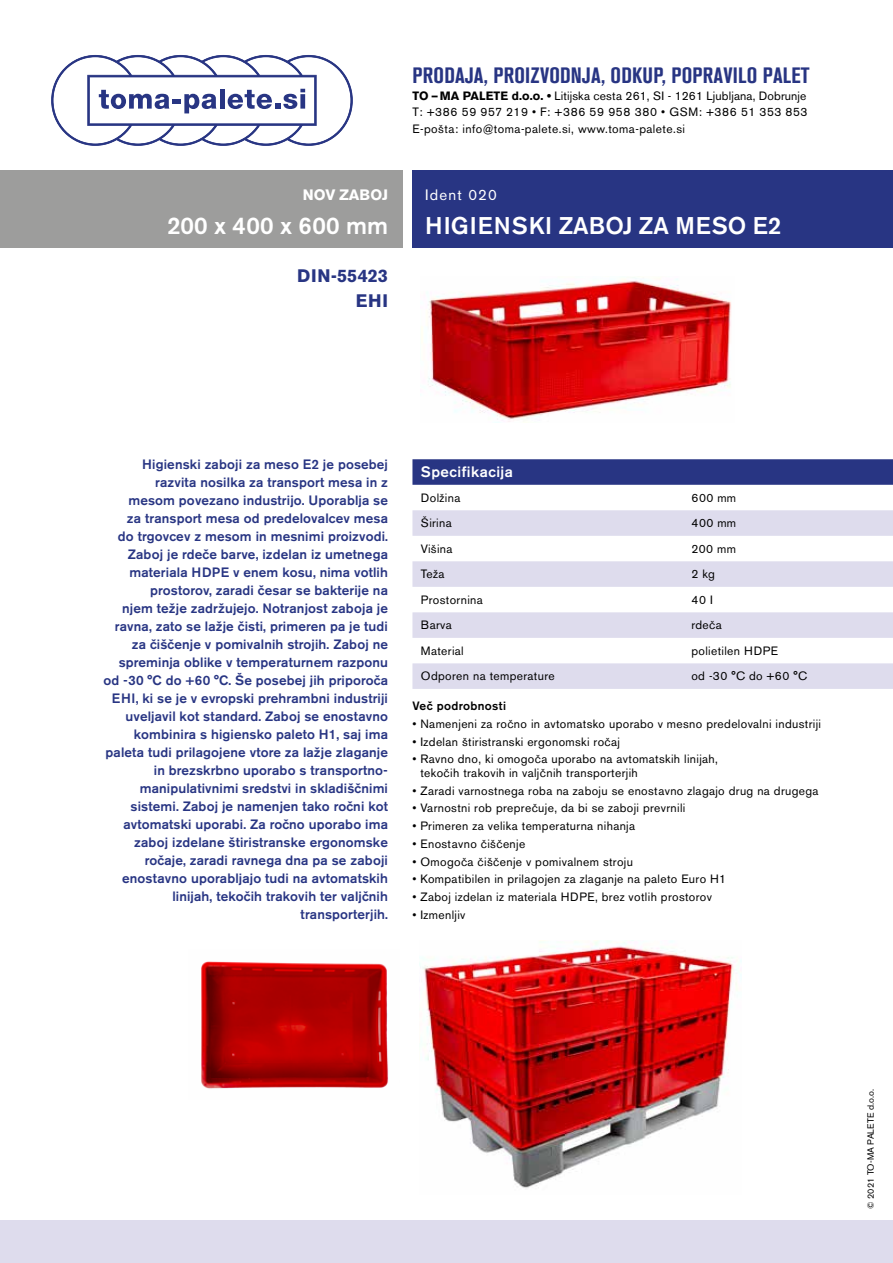
<style>
.page{position:relative;width:893px;height:1263px;background:#fff}
.page>*{position:absolute;margin:0;border:0;box-sizing:border-box;transform-origin:0 0}
.t1{font:500 24px "Akzidenz Grotesk OT";letter-spacing:.02em;color:#fff}
.t2{font:500 24px "Akzidenz Grotesk OT";color:#fff}
.t3{font:700 22.05px "Akzi Grotesk Cond OT";letter-spacing:.01em;color:#283583}
.t4{font:700 18px/25.5px "Akzidenz Grotesk OT";letter-spacing:.03em;color:#283583;text-align:right}
.t5{font:500 15px "Akzidenz Grotesk OT";letter-spacing:.03em;color:#fff}
.t6{font:15px "Akzidenz Grotesk OT";letter-spacing:.08em;color:#fff}
.t7{font:700 15px "Akzidenz Grotesk OT";color:#fff}
.t8{font:500 13.5px/18px "Akzidenz Grotesk OT";letter-spacing:.01em;color:#283583;text-align:right}
.t9{font:12px/16.5px "Akzidenz Grotesk OT";letter-spacing:.03em;color:#000;text-align:justify}
.t10{font:500 12px "Akzidenz Grotesk OT";letter-spacing:.03em;color:#000}
.t11{font:9px "Akzidenz Grotesk OT";letter-spacing:.01em;color:#000}
.s1{font-weight:700}
</style>
<div class="page">
<div style="left:0;top:1220px;width:893px;height:43px;background:#dedced"></div>
<svg style="left:51px;top:55px;width:302px;height:91px"></svg>
<div style="left:0;top:170px;width:402px;height:78px;background:#9d9d9c"></div>
<div style="left:412px;top:170px;width:481px;height:78px;background:#283583"></div>
<svg style="left:412px;top:459px;width:481px;height:26px;background:#2c3885"></svg>
<svg style="left:412px;top:510px;width:481px;height:179px;fill:#dedced"></svg>
<img style="left:421px;top:277px;width:310px;height:146px">
<img style="left:201px;top:961px;width:188px;height:128px">
<img style="left:420px;top:941px;width:321px;height:247px">
<p class="t7" style="left:303px;top:186px;width:87px">NOV ZABOJ</p>
<h1 class="t2" style="left:167px;top:211px;width:222px">200 x 400 x 600 mm</h1>
<h3 class="t4" style="left:297px;top:263px;width:92px">DIN-55423<br>EHI</h3>
<h2 class="t3" style="left:412px;top:63px;width:399px">PRODAJA, PROIZVODNJA, ODKUP, POPRAVILO PALET</h2>
<p class="t9" style="left:412px;top:88px;width:397px"><span class="s1">TO —MA PALETE d.o.o. •</span> Litijska cesta 261, SI - 1261 Ljubljana, Dobrunje T: +386 59 957 219 • F: +386 59 958 380 • GSM: +386 51 353 853<br>E-pošta: info@toma-palete.si, www.toma-palete.si</p>
<p class="t6" style="left:425px;top:186px;width:73px">Ident 020</p>
<h1 class="t1" style="left:425px;top:211px;width:358px">HIGIENSKI ZABOJ ZA MESO E2</h1>
<p class="t8" style="left:103px;top:455px;width:286px">Higienski zaboji za meso E2 je posebej razvita nosilka za transport mesa in z<br>mesom povezano industrijo. Uporablja se<br>za transport mesa od predelovalcev mesa<br>do trgovcev z mesom in mesnimi proizvodi.<br>Zaboj je rdeče barve, izdelan iz umetnega materiala HDPE v enem kosu, nima votlih prostorov, zaradi česar se bakterije na<br>njem težje zadržujejo. Notranjost zaboja je ravna, zato se lažje čisti, primeren pa je tudi za čiščenje v pomivalnih strojih. Zaboj ne spreminja oblike v temperaturnem razponu od -30 °C do +60 °C. Še posebej jih priporoča EHI, ki se je v evropski prehrambni industriji uveljavil kot standard. Zaboj se enostavno kombinira s higiensko paleto H1, saj ima paleta tudi prilagojene vtore za lažje zlaganje in brezskrbno uporabo s transportno&shy;manipulativnimi sredstvi in skladiščnimi sistemi. Zaboj je namenjen tako ročni kot avtomatski uporabi. Za ročno uporabo ima zaboj izdelane štiristranske ergonomske ročaje, zaradi ravnega dna pa se zaboji enostavno uporabljajo tudi na avtomatskih linijah, tekočih trakovih ter valjčnih transporterjih.</p>
<p class="t5" style="left:421px;top:463px;width:93px">Specifikacija</p>
<p class="t9" style="left:421px;top:489px;width:41px">Dolžina</p>
<p class="t9" style="left:691px;top:489px;width:46px">600 mm</p>
<p class="t9" style="left:421px;top:515px;width:32px">Širina</p>
<p class="t9" style="left:691px;top:515px;width:46px">400 mm</p>
<p class="t9" style="left:421px;top:540px;width:33px">Višina</p>
<p class="t9" style="left:691px;top:540px;width:46px">200 mm</p>
<p class="t9" style="left:421px;top:566px;width:25px">Teža</p>
<p class="t9" style="left:691px;top:566px;width:25px">2 kg</p>
<p class="t9" style="left:421px;top:591px;width:63px">Prostornina</p>
<p class="t9" style="left:691px;top:591px;width:23px">40 I</p>
<p class="t9" style="left:421px;top:617px;width:32px">Barva</p>
<p class="t9" style="left:691px;top:617px;width:32px">rdeča</p>
<p class="t9" style="left:421px;top:642px;width:44px">Material</p>
<p class="t9" style="left:691px;top:642px;width:88px">polietilen HDPE</p>
<p class="t9" style="left:421px;top:668px;width:135px">Odporen na temperature</p>
<p class="t9" style="left:691px;top:668px;width:117px">od -30 °C do +60 °C</p>
<p class="t10" style="left:412px;top:698px;width:95px">Več podrobnosti</p>
<p class="t9" style="left:412px;top:715px;width:410px">• Namenjeni za ročno in avtomatsko uporabo v mesno predelovalni industriji</p>
<p class="t9" style="left:412px;top:733px;width:209px">• Izdelan štiristranski ergonomski ročaj</p>
<p class="t9" style="left:420px;top:752px;width:299px;line-height:13.5px;text-indent:-8px">• Ravno dno, ki omogoča uporabo na avtomatskih linijah, tekočih trakovih in valjčnih transporterjih</p>
<p class="t9" style="left:412px;top:782px;width:408px">• Zaradi varnostnega roba na zaboju se enostavno zlagajo drug na drugega</p>
<p class="t9" style="left:412px;top:800px;width:274px">• Varnostni rob preprečuje, da bi se zaboji prevrnili</p>
<p class="t9" style="left:412px;top:818px;width:224px">• Primeren za velika temperaturna nihanja</p>
<p class="t9" style="left:412px;top:835px;width:114px">• Enostavno čiščenje</p>
<p class="t9" style="left:412px;top:853px;width:222px">• Omogoča čiščenje v pomivalnem stroju</p>
<p class="t9" style="left:412px;top:871px;width:315px">• Kompatibilen in prilagojen za zlaganje na paleto Euro H1</p>
<p class="t9" style="left:412px;top:889px;width:301px">• Zaboj izdelan iz materiala HDPE, brez votlih prostorov</p>
<p class="t9" style="left:412px;top:906px;width:55px">• Izmenljiv</p>
<p class="t11" style="left:865px;top:1209px;width:122px;rotate:-90deg">© 2021 TO-MA PALETE d.o.o.</p>
</div>
